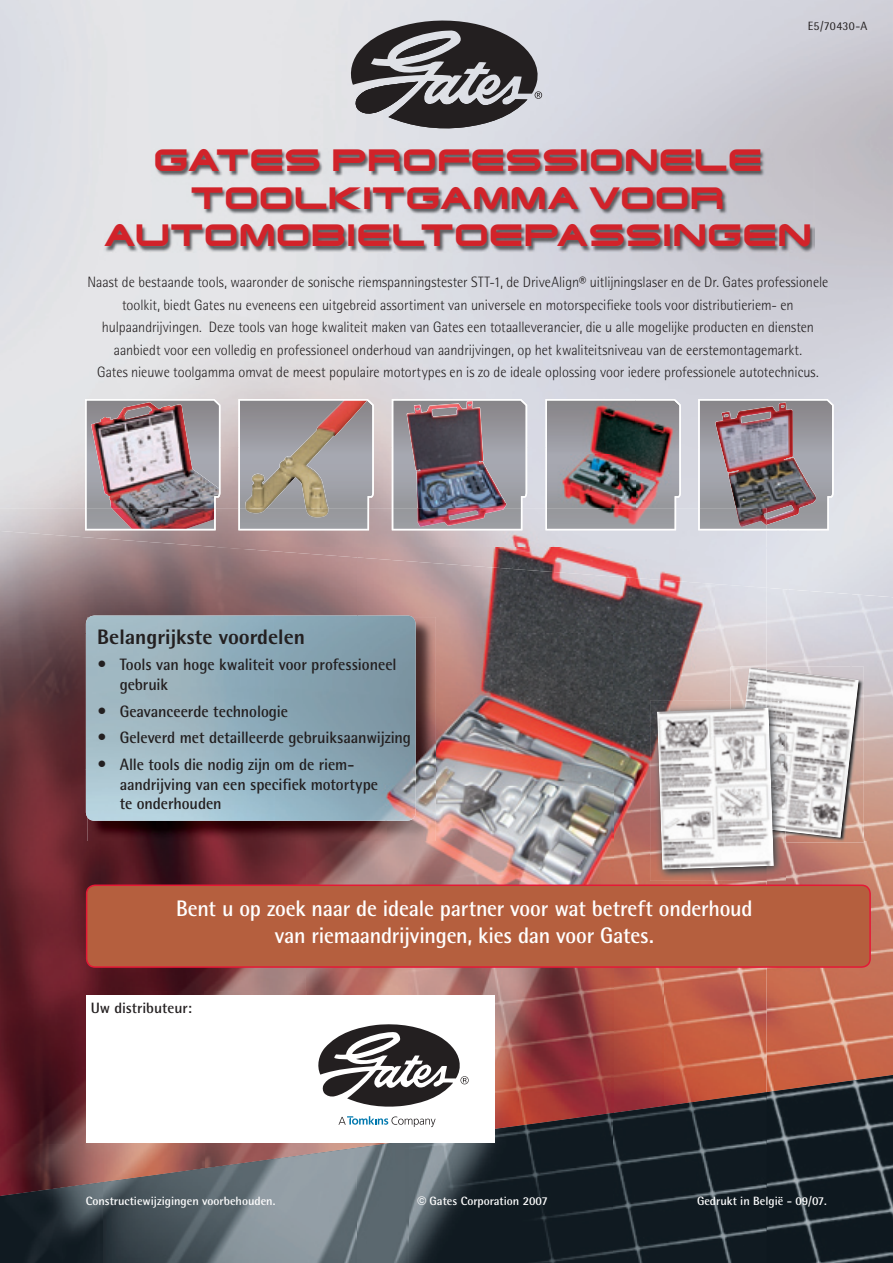
<style>
.page{position:relative;width:893px;height:1263px;background:#fff}
.page>*{position:absolute;margin:0;border:0;box-sizing:border-box;transform-origin:0 0}
.t1{font:30px/37.5px "Fairbanks";letter-spacing:.05em;color:#d1232a;text-align:center}
.t2{font:700 22.5px/27px "Rotis Semi Sans";letter-spacing:-.01em;color:#fff;text-align:center;scale:.95 1}
.t3{font:800 21px "Rotis Semi Sans";color:#231f20}
.t4{font:700 16.5px/19.5px "Rotis Semi Sans";letter-spacing:-.005em;color:#231f20;scale:.95 1}
.t5{font:300 15px/22.5px "Rotis Semi Sans";color:#231f20;text-align:center;scale:.95 1}
.t6{font:700 15px "Rotis Semi Sans";color:#231f20}
.t7{font:700 12px "Rotis Semi Sans";color:#fff}
.t8{font:12px "Rotis Semi Sans";letter-spacing:.02em;color:#231f20}
.s1{font-size:18px}
.s2{font-family:"Helvetica";font-weight:400}
</style>
<div class="page">
<img style="left:220px;top:447px;width:18px;height:61px">
<img style="left:374px;top:447px;width:18px;height:61px">
<img style="left:527px;top:447px;width:18px;height:61px">
<img style="left:86px;top:399px;width:134px;height:109px">
<svg style="left:238px;top:399px;width:136px;height:109px;background:#a59b97"></svg>
<img style="left:393px;top:399px;width:134px;height:109px">
<img style="left:545px;top:399px;width:136px;height:109px">
<img style="left:698px;top:399px;width:136px;height:131px">
<img style="left:766px;top:841px;width:127px;height:234px">
<img style="left:851px;top:588px;width:42px;height:253px">
<img style="left:766px;top:588px;width:85px;height:79px">
<img style="left:766px;top:1075px;width:127px;height:188px">
<img style="left:766px;top:667px;width:98px;height:175px">
<img style="left:766px;top:670px;width:93px;height:168px">
<img style="left:0;top:508px;width:766px;height:40px">
<div style="left:716px;top:548px;width:50px;height:34px;background:#dcdee8"></div>
<img style="left:85px;top:508px;width:131px;height:22px">
<img style="left:238px;top:508px;width:131px;height:22px">
<img style="left:392px;top:508px;width:130px;height:22px">
<img style="left:545px;top:508px;width:131px;height:22px">
<img style="left:698px;top:508px;width:68px;height:22px">
<img style="left:0;top:531px;width:716px;height:102px">
<img style="left:715px;top:582px;width:51px;height:119px">
<img style="left:0;top:633px;width:102px;height:358px">
<img style="left:409px;top:633px;width:204px;height:459px">
<img style="left:613px;top:633px;width:103px;height:102px">
<img style="left:613px;top:735px;width:51px;height:357px">
<img style="left:102px;top:841px;width:204px;height:150px">
<img style="left:306px;top:841px;width:103px;height:154px">
<img style="left:664px;top:881px;width:102px;height:211px">
<img style="left:0;top:991px;width:307px;height:186px">
<img style="left:409px;top:1092px;width:357px;height:171px">
<img style="left:102px;top:1142px;width:307px;height:121px">
<img style="left:0;top:1177px;width:102px;height:86px">
<img style="left:386px;top:617px;width:50px;height:224px">
<img style="left:87px;top:821px;width:299px;height:20px">
<img style="left:86px;top:615px;width:330px;height:206px">
<img style="left:746px;top:668px;width:20px;height:33px">
<img style="left:766px;top:831px;width:19px;height:50px">
<img style="left:766px;top:701px;width:19px;height:83px">
<img style="left:774px;top:784px;width:11px;height:47px">
<img style="left:650px;top:701px;width:116px;height:180px">
<img style="left:657px;top:708px;width:117px;height:162px">
<div style="left:86px;top:884px;width:785px;height:84px;background:#b55f3e"></div>
<div style="left:86px;top:995px;width:408px;height:147px;background:#fff"></div>
<svg style="left:338px;top:1116px;width:98px;height:11px"></svg>
<svg style="left:318px;top:1024px;width:151px;height:83px"></svg>
<img style="left:104px;top:149px;width:710px;height:103px">
<svg style="left:351px;top:20px;width:191px;height:110px;background:#78767a"></svg>
<p class="t8" style="left:808px;top:19px;width:61px">E5/70430-A</p>
<h1 class="t1" style="left:105px;top:139px;width:708px">GATES PROFESSIONELE<br>TOOLKITGAMMA VOOR<br>AUTOMOBIELTOEPASSINGEN</h1>
<p class="t5" style="left:87px;top:271px;width:781px">Naast de bestaande tools, waaronder de sonische riemspanningstester STT-1, de DriveAlign® uitlijningslaser en de Dr. Gates professionele toolkit, biedt Gates nu eveneens een uitgebreid assortiment van universele en motorspecifieke tools voor distributieriem- en hulpaandrijvingen. Deze tools van hoge kwaliteit maken van Gates een totaalleverancier, die u alle mogelijke producten en diensten aanbiedt voor een volledig en professioneel onderhoud van aandrijvingen, op het kwaliteitsniveau van de eerstemontagemarkt.<br>Gates nieuwe toolgamma omvat de meest populaire motortypes en is zo de ideale oplossing voor iedere professionele autotechnicus.</p>
<h3 class="t3" style="left:97px;top:623px;width:209px">Belangrijkste voordelen</h3>
<p class="t4" style="left:120px;top:655px;width:293px;text-indent:-22px"><span class="s1">•</span> Tools van hoge kwaliteit voor professioneel gebruik</p>
<p class="t4" style="left:97px;top:701px;width:202px"><span class="s1">•</span> Geavanceerde technologie</p>
<p class="t4" style="left:97px;top:728px;width:332px"><span class="s1">•</span> Geleverd met detailleerde gebruiksaanwijzing</p>
<p class="t4" style="left:120px;top:754px;width:274px;text-indent:-22px"><span class="s1">•</span> Alle tools die nodig zijn om de riem&shy;aandrijving van een specifiek motortype te onderhouden</p>
<h2 class="t2" style="left:176px;top:894px;width:608px">Bent u op zoek naar de ideale partner voor wat betreft onderhoud van riemaandrijvingen, kies dan voor Gates.</h2>
<p class="t6" style="left:91px;top:999px;width:103px">Uw distributeur:</p>
<p class="t7" style="left:86px;top:1194px;width:191px">Constructiewijzigingen voorbehouden.</p>
<p class="t7" style="left:417px;top:1194px;width:132px"><span class="s2">©</span> Gates Corporation 2007</p>
<p class="t7" style="left:697px;top:1194px;width:131px">Gedrukt in België - 09/07.</p>
</div>
